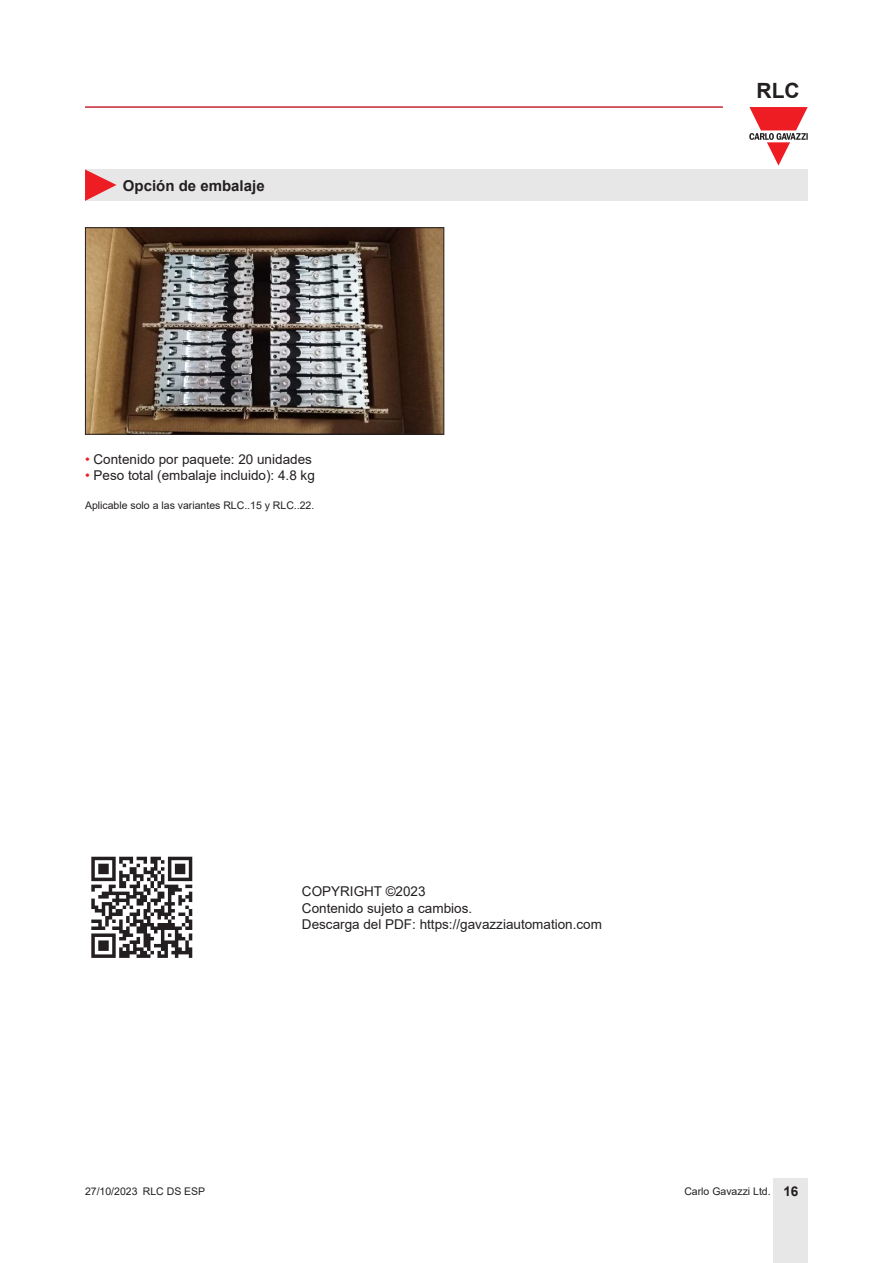
<style>
.page{position:relative;width:893px;height:1263px;background:#fff}
.page>*{position:absolute;margin:0;border:0;box-sizing:border-box;transform-origin:0 0}
.t1{font:700 21px "Arial";color:#231f20}
.Titolo03{font:700 15px "Arial";color:#231f20}
.TestoTabellaSx{font:13.5px "Arial";color:#231f20}
.t2{font:10.5px "Arial";color:#231f20}
.s1{color:#ee1d23}
.s2{font-weight:700;font-size:13.5px}
</style>
<div class="page">
<hr style="left:85px;top:106px;width:638px;height:2px;background:#c42633">
<div style="left:774px;top:1178px;width:34px;height:85px;background:#e7e7e8"></div>
<svg style="left:749px;top:107px;width:59px;height:59px"></svg>
<img style="left:91px;top:856px;width:102px;height:102px">
<img style="left:87px;top:229px;width:355px;height:204px">
<div style="left:85px;top:227px;width:359px;height:208px;border:1px solid #231f20"></div>
<div style="left:85px;top:169px;width:723px;height:32px;background:#e7e7e8"></div>
<svg style="left:85px;top:169px;width:31px;height:32px"></svg>
<p class="Titolo03" style="left:123px;top:175px;width:143px">Opción de embalaje</p>
<p class="TestoTabellaSx" style="left:85px;top:450px;width:228px"><span class="s1">•</span> Contenido por paquete: 20 unidades</p>
<p class="TestoTabellaSx" style="left:85px;top:466px;width:231px"><span class="s1">•</span> Peso total (embalaje incluido): 4.8 kg</p>
<p class="t2" style="left:85px;top:498px;width:231px">Aplicable solo a las variantes RLC..15 y RLC..22.</p>
<h1 class="t1" style="left:757px;top:75px;width:45px">RLC</h1>
<p class="TestoTabellaSx" style="left:302px;top:882px;width:125px">COPYRIGHT ©2023</p>
<p class="TestoTabellaSx" style="left:302px;top:898px;width:172px">Contenido sujeto a cambios.</p>
<p class="TestoTabellaSx" style="left:302px;top:915px;width:302px">Descarga del PDF: https://gavazziautomation.com</p>
<p class="t2" style="left:85px;top:1183px;width:122px">27/10/2023 RLC DS ESP</p>
<p class="t2" style="left:684px;top:1183px;width:116px">Carlo Gavazzi Ltd. <span class="s2">16</span></p>
</div>
